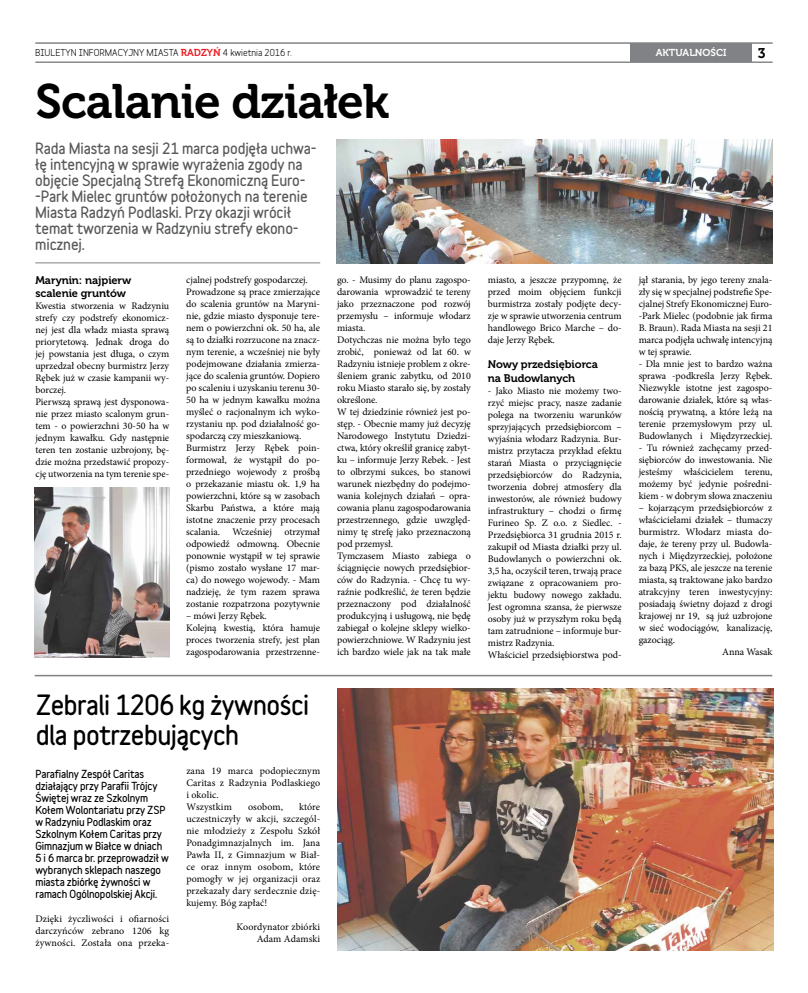
<style>
.page{position:relative;width:808px;height:993px;background:#fff}
.page>*{position:absolute;margin:0;border:0;box-sizing:border-box;transform-origin:0 0}
.t1{font:48px "Museo 700";letter-spacing:-.02em;color:#000}
.t2{font:900 25px/30px "Variable";letter-spacing:-.02em;color:#000}
.t3{font:900 14px/16px "Variable";letter-spacing:-.01em;color:#58595b}
.t4{font:14px "Museo 700";color:#000}
.t5{font:11px/13.2px "Museo 700";letter-spacing:-.005em;color:#000}
.t6{font:10px/12px "Minion Pro";letter-spacing:-.005em;color:#000}
.t7{font:900 10px/12px "Variable";letter-spacing:-.015em;color:#000}
.t8{font:10px "Museo 700";color:#fff}
.t9{font:700 9px "Variable";color:#000}
.s1{font-family:"Museo 700";font-weight:400;font-size:10px;color:#ed1d24}
</style>
<div class="page">
<div style="left:631px;top:43px;width:121px;height:19px;background:#808285"></div>
<hr style="left:35px;top:43px;width:737px;height:1px;background:#808285">
<hr style="left:35px;top:62px;width:737px;height:1px;background:#808285">
<hr style="left:35px;top:674px;width:737px;height:2px;background:#808285">
<hr style="left:35px;top:262px;width:285px;height:1px;background:#808285">
<img style="left:337px;top:139px;width:435px;height:124px">
<img style="left:35px;top:487px;width:134px;height:170px">
<img style="left:337px;top:688px;width:436px;height:261px">
<p class="t9" style="left:35px;top:45px;width:258px">BIULETYN INFORMACYJNY MIASTA <span class="s1">RADZYŃ</span> 4 kwietnia 2016 r.</p>
<p class="t8" style="left:656px;top:47px;width:72px">AKTUALNOŚCI</p>
<h3 class="t4" style="left:758px;top:45px;width:9px">3</h3>
<h1 class="t1" style="left:35px;top:74px;width:355px">Scalanie działek</h1>
<p class="t3" style="left:35px;top:140px;width:283px">Rada Miasta na sesji 21 marca podjęła uchwa&shy;łę intencyjną w sprawie wyrażenia zgody na objęcie Specjalną Strefą Ekonomiczną Euro--Park Mielec gruntów położonych na terenie Miasta Radzyń Podlaski. Przy okazji wrócił temat tworzenia w Radzyniu strefy ekono&shy;micznej.</p>
<p class="t5" style="left:35px;top:274px;width:98px">Marynin: najpierw scalenie gruntów</p>
<p class="t6" style="left:35px;top:300px;width:135px">Kwestia stworzenia w Radzyniu strefy czy podstrefy ekonomicz&shy;nej jest dla władz miasta sprawą priorytetową. Jednak droga do jej powstania jest długa, o czym uprzedzał obecny burmistrz Jerzy<br>Rębek już w czasie kampanii wy&shy;borczej.<br>Pierwszą sprawą jest dysponowa&shy;nie przez miasto scalonym grun&shy;tem - o powierzchni 30-50 ha w jednym kawałku. Gdy następnie teren ten zostanie uzbrojony, bę&shy;dzie można przedstawić propozy&shy;cję utworzenia na tym terenie spe-</p>
<p class="t6" style="left:186px;top:274px;width:135px">cjalnej podstrefy gospodarczej.<br>Prowadzone są prace zmierzające do scalenia gruntów na Maryni&shy;nie, gdzie miasto dysponuje tere&shy;nem o powierzchni ok. 50 ha, ale są to działki rozrzucone na znacz&shy;nym terenie, a wcześniej nie były podejmowane działania zmierza&shy;jące do scalenia gruntów. Dopiero po scaleniu i uzyskaniu terenu 30-<br>50 ha w jednym kawałku można myśleć o racjonalnym ich wyko&shy;rzystaniu np. pod działalność go&shy;spodarczą czy mieszkaniową.<br>Burmistrz Jerzy Rębek poin&shy;formował, że wystąpił do po&shy;przedniego wojewody z prośbą o przekazanie miastu ok. 1,9 ha powierzchni, które są w zasobach<br>Skarbu Państwa, a które mają istotne znaczenie przy procesach scalania. Wcześniej otrzymał odpowiedź odmowną. Obecnie ponownie wystąpił w tej sprawie (pismo zostało wysłane 17 mar&shy;ca) do nowego wojewody. - Mam nadzieję, że tym razem sprawa zostanie rozpatrzona pozytywnie</p>
<p class="t6" style="left:186px;top:610px;width:135px">– mówi Jerzy Rębek.<br>Kolejną kwestią, która hamuje proces tworzenia strefy, jest plan zagospodarowania przestrzenne-</p>
<h2 class="t2" style="left:36px;top:689px;width:275px">Zebrali 1206 kg żywności dla potrzebujących</h2>
<p class="t7" style="left:35px;top:767px;width:135px">Parafialny Zespół Caritas działający przy Parafii Trójcy<br>Świętej wraz ze Szkolnym<br>Kołem Wolontariatu przy ZSP w Radzyniu Podlaskim oraz<br>Szkolnym Kołem Caritas przy<br>Gimnazjum w Białce w dniach<br>5 i 6 marca br. przeprowadził w wybranych sklepach naszego miasta zbiórkę żywności w ramach Ogólnopolskiej Akcji.</p>
<p class="t6" style="left:35px;top:912px;width:135px;text-align:justify">Dzięki życzliwości i ofiarności darczyńców zebrano 1206 kg żywności. Została ona przeka-</p>
<p class="t6" style="left:186px;top:764px;width:135px">zana 19 marca podopiecznym<br>Caritas z Radzynia Podlaskiego i okolic.<br>Wszystkim</p>
<p class="t6" style="left:186px;top:800px;width:135px;text-align:justify;text-indent:113px">które uczestniczyły w akcji, szczegól&shy;nie młodzieży z Zespołu Szkół Ponadgimnazjalnych im. Jana Pawła II, z Gimnazjum w Biał&shy;ce oraz innym osobom, które pomogły w jej organizacji oraz przekazały dary serdecznie dzię&shy;kujemy. Bóg zapłać!</p>
<p class="t6" style="left:237px;top:920px;width:85px;text-align:right">Koordynator zbiórki<br>Adam Adamski</p>
<p class="t6" style="left:248px;top:800px;width:37px">osobom,</p>
<p class="t6" style="left:337px;top:274px;width:135px">go. - Musimy do planu zagospo&shy;darowania wprowadzić te tereny jako przeznaczone pod rozwój przemysłu – informuje włodarz miasta.<br>Dotychczas nie można było tego zrobić, ponieważ od lat 60. w<br>Radzyniu istnieje problem z okre&shy;śleniem granic zabytku, od 2010 roku Miasto starało się, by zostały określone.<br>W tej dziedzinie również jest po&shy;stęp. - Obecnie mamy już decyzję<br>Narodowego Instytutu Dziedzi&shy;ctwa, który określił granicę zabyt&shy;ku – informuje Jerzy Rebek. - Jest to olbrzymi sukces, bo stanowi warunek niezbędny do podejmo&shy;wania kolejnych działań – opra&shy;cowania planu zagospodarowania przestrzennego, gdzie uwzględ&shy;nimy tę strefę jako przeznaczoną pod przemysł.<br>Tymczasem Miasto zabiega o ściągnięcie nowych przedsiębior&shy;ców do Radzynia. - Chcę tu wy&shy;raźnie podkreślić, że teren będzie przeznaczony pod działalność produkcyjną i usługową, nie będę zabiegał o kolejne sklepy wielko&shy;powierzchniowe. W Radzyniu jest ich bardzo wiele jak na tak małe</p>
<p class="t6" style="left:488px;top:274px;width:135px;text-align:justify">miasto, a jeszcze przypomnę, że przed moim objęciem funkcji burmistrza zostały podjęte decy&shy;zje w sprawie utworzenia centrum handlowego Brico Marche – do&shy;daje Jerzy Rębek.</p>
<p class="t5" style="left:488px;top:358px;width:112px">Nowy przedsiębiorca na Budowlanych</p>
<p class="t6" style="left:488px;top:384px;width:135px">- Jako Miasto nie możemy two&shy;rzyć miejsc pracy, nasze zadanie polega na tworzeniu warunków sprzyjających przedsiębiorcom – wyjaśnia włodarz Radzynia. Bur&shy;mistrz przytacza przykład efektu starań Miasta o przyciągnięcie przedsiębiorców do Radzynia, tworzenia dobrej atmosfery dla inwestorów, ale również budowy infrastruktury – chodzi o firmę<br>Furineo Sp. Z o.o. z Siedlec. -<br>Przedsiębiorca 31 grudnia 2015 r. zakupił od Miasta działki przy ul.<br>Budowlanych o powierzchni ok.<br>3,5 ha, oczyścił teren, trwają prace związane z opracowaniem pro&shy;jektu budowy nowego zakładu.<br>Jest ogromna szansa, że pierwsze osoby już w przyszłym roku będą tam zatrudnione – informuje bur&shy;mistrz Radzynia.<br>Właściciel przedsiębiorstwa pod-</p>
<p class="t6" style="left:639px;top:274px;width:135px;text-align:justify">jął starania, by jego tereny znala&shy;zły się w specjalnej podstrefie Spe&shy;cjalnej Strefy Ekonomicznej Euro--Park Mielec (podobnie jak firma B. Braun). Rada Miasta na sesji 21 marca podjęła uchwałę intencyjną w tej sprawie.</p>
<p class="t6" style="left:639px;top:358px;width:135px;text-align:justify">- Dla mnie jest to bardzo ważna sprawa -podkreśla Jerzy Rębek.<br>Niezwykle istotne jest zagospo&shy;darowanie działek, które są włas&shy;nością prywatną, a które leżą na terenie przemysłowym przy ul.<br>Budowlanych i Międzyrzeckiej.</p>
<p class="t6" style="left:639px;top:442px;width:135px;text-align:justify">- Tu również zachęcamy przed&shy;siębiorców do inwestowania. Nie jesteśmy właścicielem terenu, możemy być jedynie pośredni&shy;kiem - w dobrym słowa znaczeniu</p>
<p class="t6" style="left:639px;top:502px;width:135px">– kojarzącym przedsiębiorców z</p>
<p class="t6" style="left:639px;top:514px;width:135px">właścicielami działek – tłumaczy</p>
<p class="t6" style="left:639px;top:526px;width:135px">burmistrz. Włodarz miasta do-</p>
<p class="t6" style="left:639px;top:538px;width:135px">daje, że tereny przy ul. Budowla-</p>
<p class="t6" style="left:639px;top:550px;width:135px">nych i Międzyrzeckiej, położone</p>
<p class="t6" style="left:639px;top:562px;width:135px">za bazą PKS, ale jeszcze na terenie</p>
<p class="t6" style="left:639px;top:574px;width:135px">miasta, są traktowane jako bardzo</p>
<p class="t6" style="left:639px;top:586px;width:135px">atrakcyjny teren inwestycyjny:</p>
<p class="t6" style="left:639px;top:598px;width:135px">posiadają świetny dojazd z drogi</p>
<p class="t6" style="left:639px;top:610px;width:135px">krajowej nr 19, są już uzbrojone</p>
<p class="t6" style="left:639px;top:622px;width:135px">w sieć wodociągów, kanalizację,</p>
<p class="t6" style="left:639px;top:634px;width:38px">gazociąg.</p>
<p class="t6" style="left:722px;top:646px;width:52px">Anna Wasak</p>
</div>
